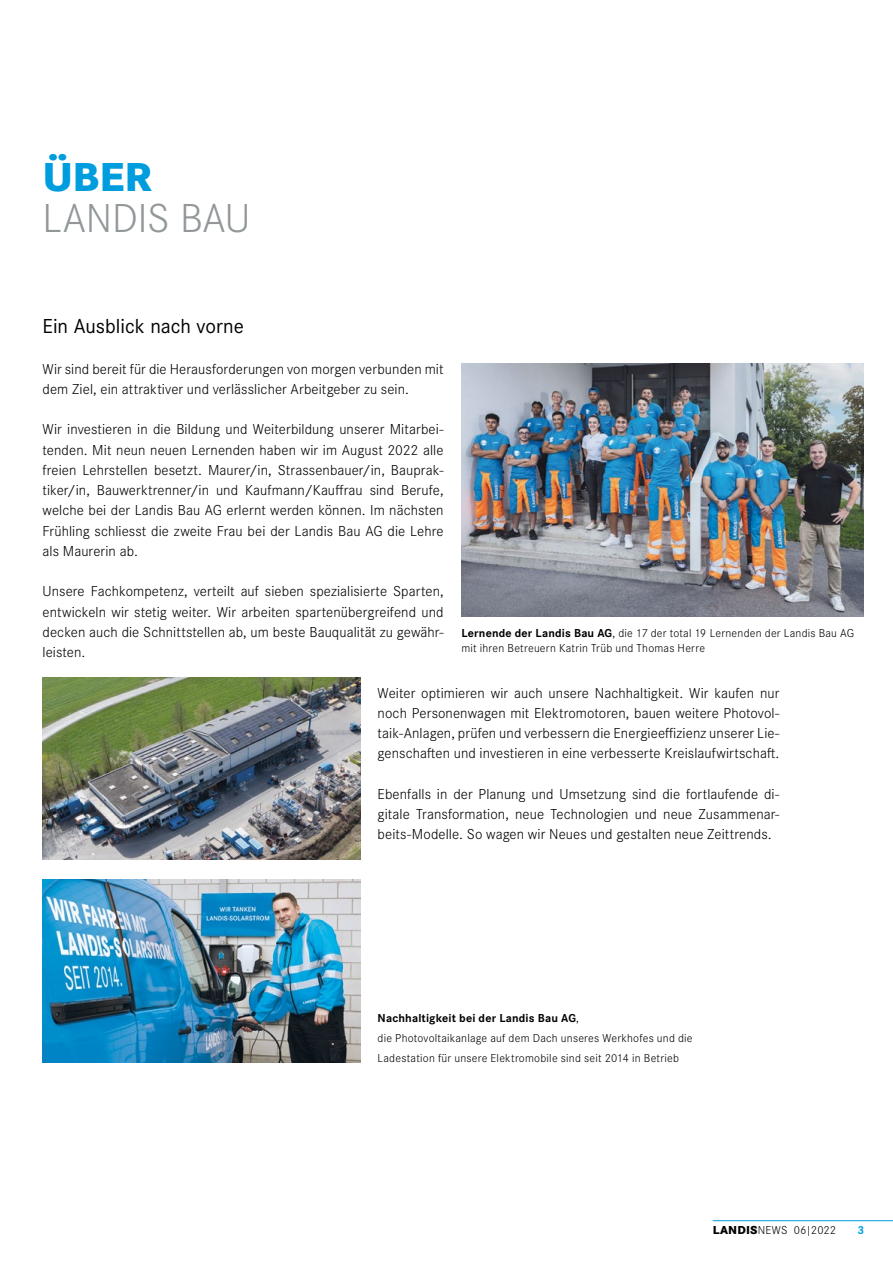
<style>
.page{position:relative;width:893px;height:1263px;background:#fff}
.page>*{position:absolute;margin:0;border:0;box-sizing:border-box;transform-origin:0 0}
.t1{font:300 42px "Corporate S Pro";letter-spacing:-.005em;color:#92989a}
.t2{font:800 42px "Corporate S Pro";color:#009dde}
.t3{font:21px "Corporate S Pro";color:#000}
.t4{font:300 15px/20.2px "Corporate S Pro";letter-spacing:.005em;color:#000;text-align:justify}
.t5{font:300 12px/20.2px "Corporate S Pro";letter-spacing:.02em;color:#000}
.t6{font:700 12px "Corporate S Pro";color:#009dde}
.s1{font-weight:700}
.s2{font-weight:800}
</style>
<div class="page">
<hr style="left:713px;top:1220px;width:180px;height:1px;background:#009dde">
<img style="left:461px;top:364px;width:402px;height:253px">
<img style="left:43px;top:880px;width:318px;height:182px">
<img style="left:43px;top:677px;width:318px;height:183px">
<h1 class="t2" style="left:43px;top:143px;width:111px">ÜBER</h1>
<h1 class="t1" style="left:43px;top:188px;width:209px">LANDIS BAU</h1>
<h2 class="t3" style="left:43px;top:311px;width:203px">Ein Ausblick nach vorne</h2>
<p class="t4" style="left:43px;top:358px;width:403px">Wir sind bereit für die Herausforderungen von morgen verbunden mit dem Ziel, ein attraktiver und verlässlicher Arbeitgeber zu sein.</p>
<p class="t4" style="left:43px;top:418px;width:403px">Wir investieren in die Bildung und Weiterbildung unserer Mitarbei&shy;tenden. Mit neun neuen Lernenden haben wir im August 2022 alle freien Lehrstellen besetzt. Maurer/in, Strassenbauer/in, Bauprak&shy;tiker/in, Bauwerktrenner/in und Kaufmann/Kauffrau sind Berufe, welche bei der Landis Bau AG erlernt werden können. Im nächsten Frühling schliesst die zweite Frau bei der Landis Bau AG die Lehre als Maurerin ab.</p>
<p class="t4" style="left:43px;top:580px;width:403px">Unsere Fachkompetenz, verteilt auf sieben spezialisierte Sparten, entwickeln wir stetig weiter. Wir arbeiten spartenübergreifend und decken auch die Schnittstellen ab, um beste Bauqualität zu gewähr&shy;leisten.</p>
<p class="t5" style="left:461px;top:625px;width:394px;line-height:15px"><span class="s1">Lernende der Landis Bau AG</span>, die 17 der total 19 Lernenden der Landis Bau AG mit ihren Betreuern Katrin Trüb und Thomas Herre</p>
<p class="t4" style="left:378px;top:682px;width:403px">Weiter optimieren wir auch unsere Nachhaltigkeit. Wir kaufen nur noch Personenwagen mit Elektromotoren, bauen weitere Photovol&shy;taik-Anlagen, prüfen und verbessern die Energieeffizienz unserer Lie&shy;genschaften und investieren in eine verbesserte Kreislaufwirtschaft.</p>
<p class="t4" style="left:378px;top:783px;width:403px">Ebenfalls in der Planung und Umsetzung sind die fortlaufende di&shy;gitale Transformation, neue Technologien und neue Zusammenar&shy;beits-Modelle. So wagen wir Neues und gestalten neue Zeittrends.</p>
<p class="t5" style="left:378px;top:1007px;width:316px"><span class="s1">Nachhaltigkeit bei der Landis Bau AG</span>,<br>die Photovoltaikanlage auf dem Dach unseres Werkhofes und die<br>Ladestation für unsere Elektromobile sind seit 2014 in Betrieb</p>
<p class="t5" style="left:713px;top:1219px;width:125px"><span class="s2">LANDIS</span>NEWS 06|2022</p>
<p class="t6" style="left:858px;top:1220px;width:8px">3</p>
</div>
